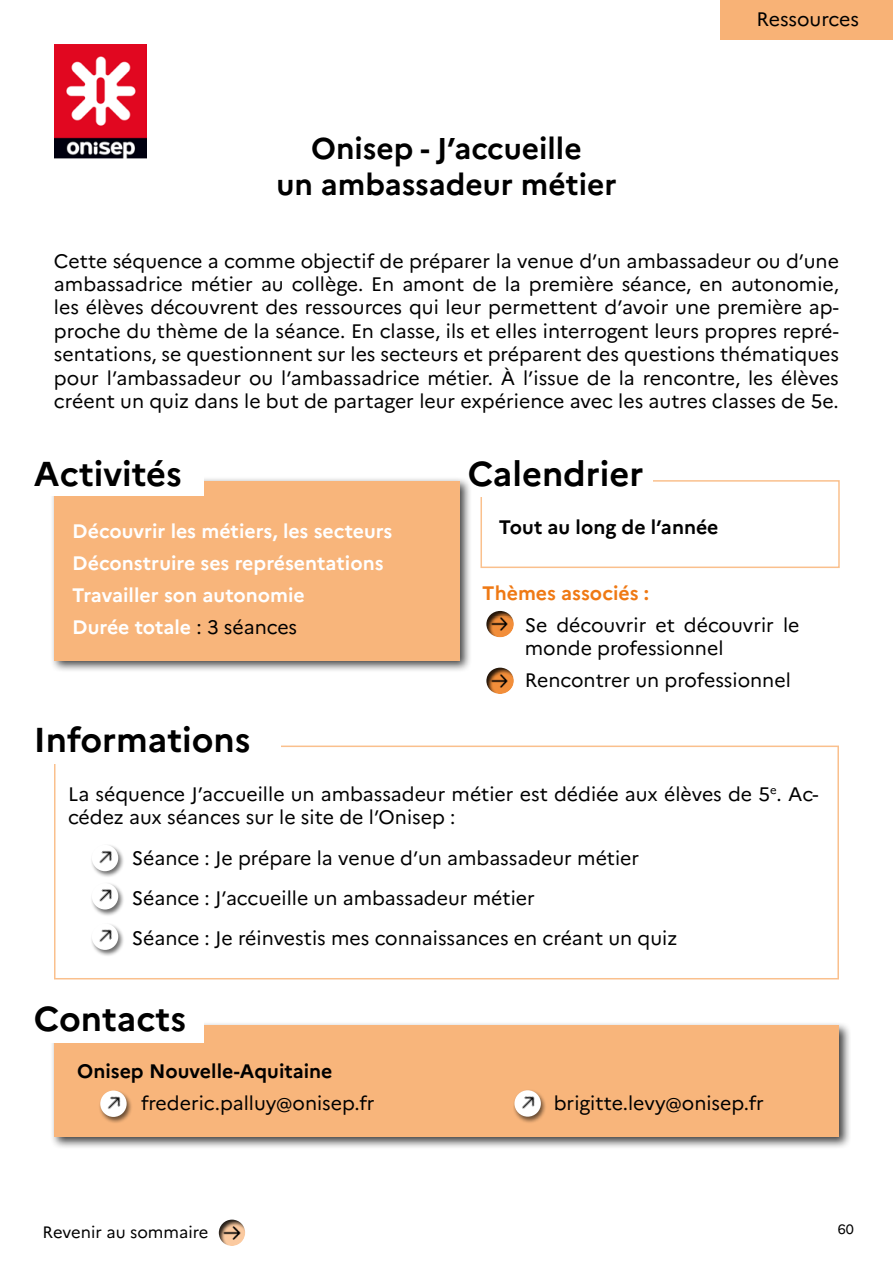
<style>
.page{position:relative;width:893px;height:1263px;background:#fff}
.page>*{position:absolute;margin:0;border:0;box-sizing:border-box;transform-origin:0 0}
.t1{font:700 34.5px "Marianne";color:#000}
.t2{font:700 30px/36px "Marianne";color:#000;text-align:center}
.t3{font:19.5px/23.4px "Marianne";color:#000}
.t4{font:700 19.5px/32px "Marianne";color:#fff}
.t5{font:700 19.5px "Marianne";color:#000}
.t6{font:700 19.5px "Marianne";color:#ef7914}
.t7{font:16.5px "Marianne";color:#000}
.t8{font:13.5px "Marianne";color:#000}
.s1{font-weight:400;color:#000}
</style>
<div class="page">
<div style="left:206px;top:1207px;width:54px;height:40px;background:#000;opacity:.85"></div>
<img style="left:223px;top:1223px;width:18px;height:19px">
<div style="left:720px;top:0;width:173px;height:40px;background:#f8b276"></div>
<div style="left:54px;top:745px;width:785px;height:234px;border:2px solid #fac08d"></div>
<div style="left:480px;top:480px;width:360px;height:88px;border:2px solid #fac08d"></div>
<div style="left:468px;top:460px;width:185px;height:37px;background:#fff"></div>
<div style="left:50px;top:476px;width:422px;height:197px;background:#000;opacity:.75"></div>
<div style="left:54px;top:481px;width:405px;height:179px;background:#f8b57b"></div>
<div style="left:34px;top:460px;width:170px;height:36px;background:#fff"></div>
<div style="left:34px;top:726px;width:247px;height:37px;background:#fff"></div>
<img style="left:54px;top:45px;width:92px;height:114px">
<div style="left:90px;top:844px;width:35px;height:34px;background:#000;opacity:.57"></div>
<img style="left:92px;top:845px;width:26px;height:26px">
<div style="left:90px;top:882px;width:35px;height:35px;background:#000;opacity:.57"></div>
<img style="left:92px;top:883px;width:26px;height:26px">
<div style="left:90px;top:922px;width:35px;height:35px;background:#000;opacity:.57"></div>
<img style="left:92px;top:923px;width:26px;height:27px">
<div style="left:50px;top:1021px;width:801px;height:129px;background:#000;opacity:.75"></div>
<div style="left:54px;top:1025px;width:785px;height:112px;background:#f8b57b"></div>
<div style="left:34px;top:1005px;width:170px;height:38px;background:#fff"></div>
<div style="left:473px;top:598px;width:55px;height:40px;background:#000;opacity:.85"></div>
<img style="left:490px;top:615px;width:19px;height:18px">
<div style="left:473px;top:655px;width:55px;height:47px;background:#000;opacity:.85"></div>
<img style="left:490px;top:671px;width:19px;height:19px">
<div style="left:99px;top:1089px;width:34px;height:35px;background:#000;opacity:.57"></div>
<img style="left:100px;top:1091px;width:27px;height:26px">
<div style="left:513px;top:1089px;width:34px;height:35px;background:#000;opacity:.57"></div>
<svg style="left:514px;top:1090px;width:27px;height:27px"></svg>
<img style="left:515px;top:1090px;width:26px;height:26px">
<h2 class="t2" style="left:276px;top:131px;width:342px">Onisep - J’accueille<br>un ambassadeur métier</h2>
<p class="t3" style="left:756px;top:7px;width:104px">Ressources</p>
<p class="t3" style="left:54px;top:249px;width:787px;text-align:justify">Cette séquence a comme objectif de préparer la venue d’un ambassadeur ou d’une ambassadrice métier au collège. En amont de la première séance, en autonomie, les élèves découvrent des ressources qui leur permettent d’avoir une première ap&shy;proche du thème de la séance. En classe, ils et elles interrogent leurs propres repré&shy;sentations, se questionnent sur les secteurs et préparent des questions thématiques pour l’ambassadeur ou l’ambassadrice métier. À l’issue de la rencontre, les élèves créent un quiz dans le but de partager leur expérience avec les autres classes de 5e.</p>
<h1 class="t1" style="left:34px;top:453px;width:149px">Activités</h1>
<h1 class="t1" style="left:468px;top:453px;width:177px">Calendrier</h1>
<p class="t4" style="left:72px;top:515px;width:322px">Découvrir les métiers, les secteurs<br>Déconstruire ses représentations<br>Travailler son autonomie<br>Durée totale <span class="s1">: 3 séances</span></p>
<p class="t5" style="left:499px;top:515px;width:221px">Tout au long de l’année</p>
<p class="t6" style="left:482px;top:581px;width:168px">Thèmes associés :</p>
<p class="t3" style="left:525px;top:613px;width:276px">Se découvrir et découvrir le monde professionnel</p>
<p class="t3" style="left:525px;top:669px;width:268px">Rencontrer un professionnel</p>
<h1 class="t1" style="left:34px;top:718px;width:218px">Informations</h1>
<p class="t3" style="left:68px;top:782px;width:752px">La séquence J’accueille un ambassadeur métier est dédiée aux élèves de 5<sup>e</sup>. Ac&shy;cédez aux séances sur le site de l’Onisep :</p>
<p class="t3" style="left:132px;top:837px;width:547px;line-height:40.3px">Séance : Je prépare la venue d’un ambassadeur métier<br>Séance : J’accueille un ambassadeur métier<br>Séance : Je réinvestis mes connaissances en créant un quiz</p>
<h1 class="t1" style="left:34px;top:997px;width:154px">Contacts</h1>
<p class="t5" style="left:77px;top:1059px;width:257px">Onisep Nouvelle-Aquitaine</p>
<p class="t3" style="left:141px;top:1091px;width:235px">frederic.palluy@onisep.fr</p>
<p class="t3" style="left:554px;top:1092px;width:212px">brigitte.levy@onisep.fr</p>
<p class="t7" style="left:43px;top:1222px;width:167px">Revenir au sommaire</p>
<p class="t8" style="left:838px;top:1221px;width:18px">60</p>
</div>
